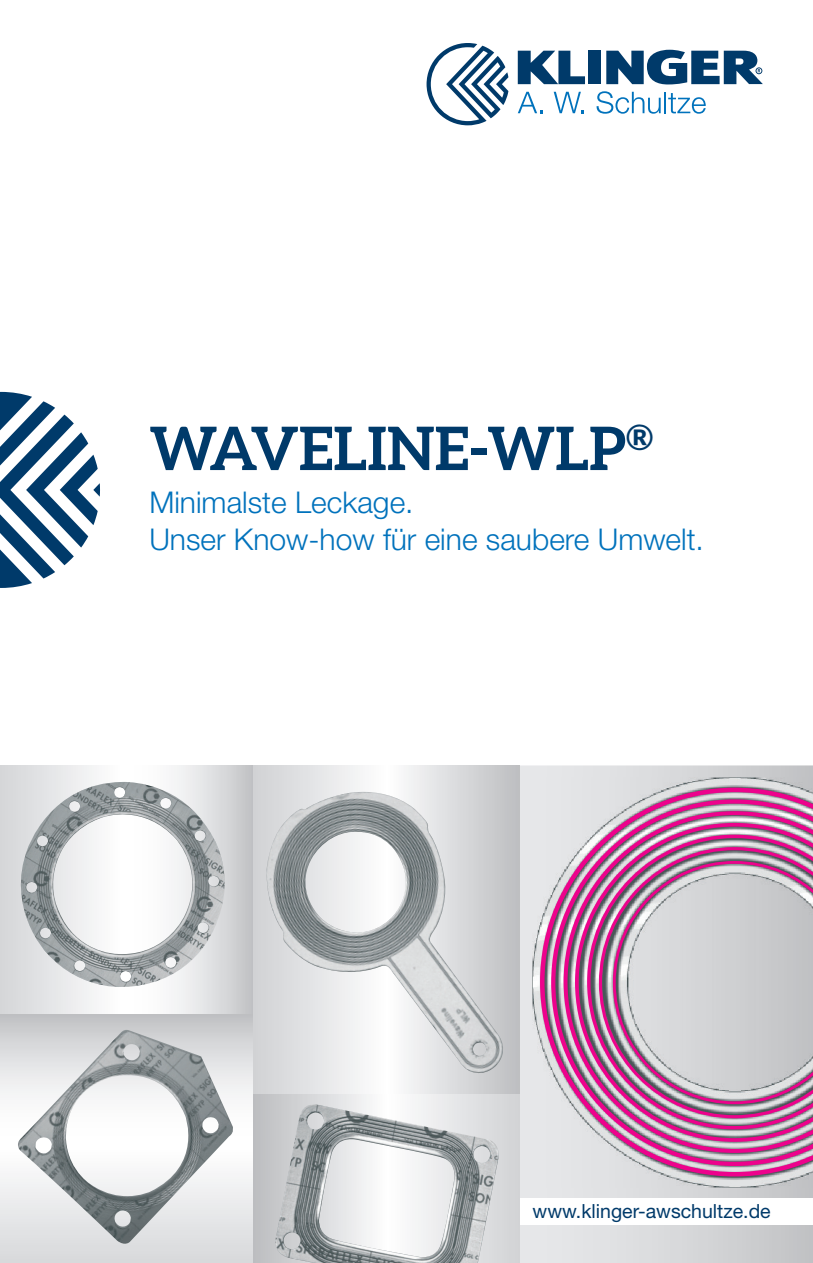
<style>
.page{position:relative;width:813px;height:1263px;background:#fff}
.page>*{position:absolute;margin:0;border:0;box-sizing:border-box;transform-origin:0 0}
.t1{font:700 60px "Aleo";color:#003a6a}
.t2{font:300 30px/37.5px "Helvetica Neue LT Std";color:#0072bc}
.t3{font:19.5px "Helvetica Neue LT Std";color:#003a6a}
</style>
<div class="page">
<svg style="left:519px;top:765px;width:293px;height:498px;background:#dadbdd"></svg>
<div style="left:517px;top:1199px;width:295px;height:26px;background:#fff"></div>
<svg style="left:0;top:765px;width:253px;height:249px"></svg>
<svg style="left:0;top:1014px;width:253px;height:249px"></svg>
<svg style="left:253px;top:765px;width:266px;height:329px"></svg>
<svg style="left:253px;top:1094px;width:266px;height:169px;background:#d1d2d4"></svg>
<div style="left:587px;top:51px;width:13px;height:33px;background:#003a6a"></div>
<svg style="left:517px;top:51px;width:67px;height:33px"></svg>
<svg style="left:606px;top:50px;width:156px;height:34px"></svg>
<svg style="left:426px;top:43px;width:82px;height:82px"></svg>
<svg style="left:518px;top:92px;width:24px;height:21px"></svg>
<svg style="left:553px;top:92px;width:31px;height:21px"></svg>
<svg style="left:596px;top:91px;width:109px;height:23px"></svg>
<svg style="left:0;top:392px;width:100px;height:196px"></svg>
<img style="left:16px;top:782px;width:212px;height:208px">
<img style="left:14px;top:1030px;width:221px;height:217px">
<img style="left:273px;top:1104px;width:227px;height:159px">
<img style="left:266px;top:792px;width:244px;height:285px">
<img style="left:532px;top:778px;width:280px;height:409px">
<svg style="left:539px;top:788px;width:273px;height:388px;background:#c9a5bd"></svg>
<h1 class="t1" style="left:149px;top:414px;width:505px">WAVELINE-WLP<sup>®</sup></h1>
<p class="t2" style="left:149px;top:483px;width:556px">Minimalste Leckage.<br>Unser Know-how für eine saubere Umwelt.</p>
<p class="t3" style="left:532px;top:1200px;width:239px">www.klinger-awschultze.de</p>
</div>
